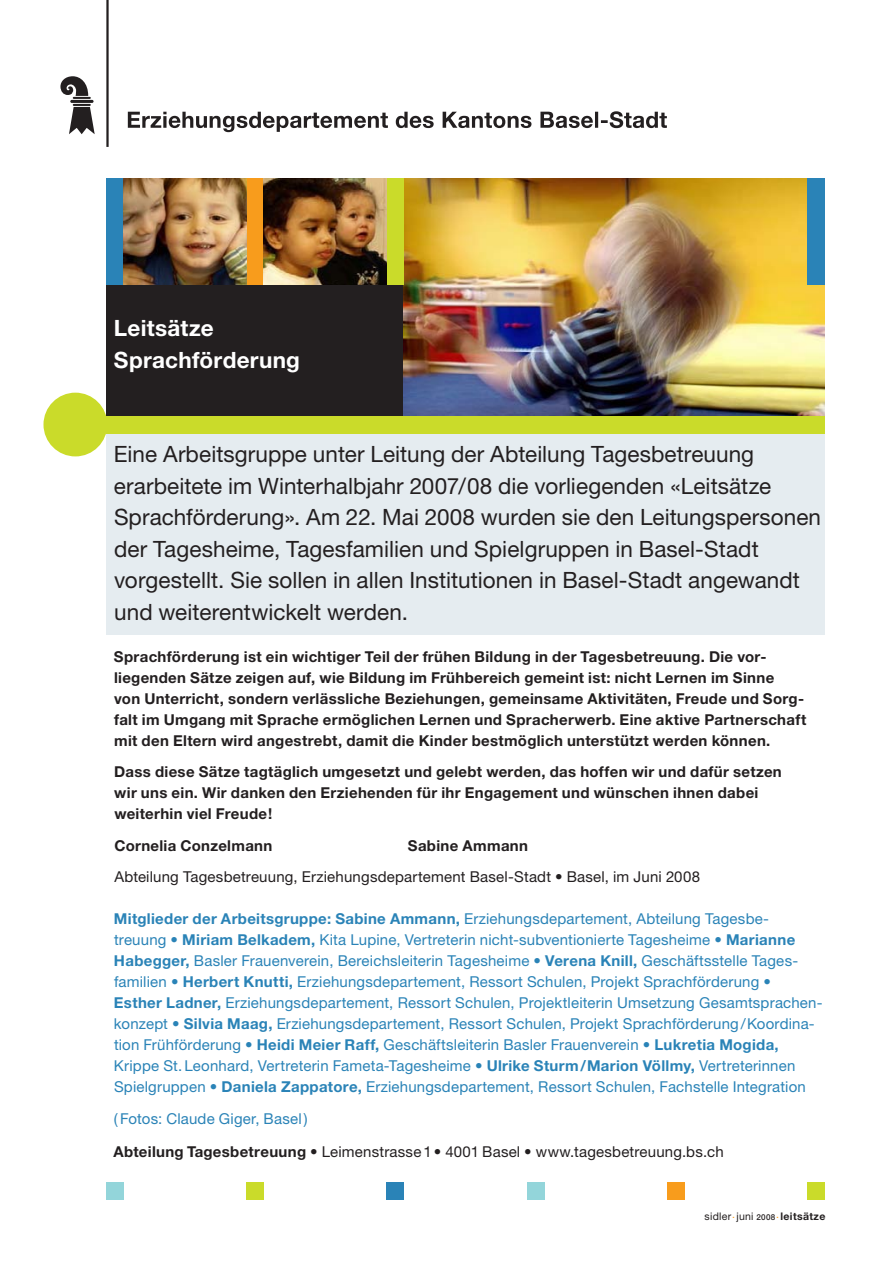
<style>
.page{position:relative;width:893px;height:1263px;background:#fff}
.page>*{position:absolute;margin:0;border:0;box-sizing:border-box;transform-origin:0 0}
.t1{font:22.5px/31.5px "Helvetica Neue";letter-spacing:.005em;color:#231f20}
.t2{font:700 22.5px/31.5px "Helvetica Neue";letter-spacing:.015em;color:#fff}
.t3{font:15px/21px "Helvetica Neue";letter-spacing:.01em;color:#2a83b7}
.t4{font:700 15px/21px "Helvetica Neue";letter-spacing:.02em;color:#231f20}
.t5{font:15px/31.5px "Helvetica Neue";letter-spacing:.01em;color:#231f20}
.t6{font:10.5px "Helvetica Neue";letter-spacing:.025em;color:#231f20}
.s1{font-weight:700}
.s2{font-weight:500;font-size:8.1px}
</style>
<div class="page">
<div style="left:106px;top:1182px;width:17px;height:17px;background:#93d5da"></div>
<div style="left:247px;top:1182px;width:17px;height:17px;background:#cadb2a"></div>
<div style="left:387px;top:1182px;width:17px;height:17px;background:#2a83b7"></div>
<div style="left:668px;top:1182px;width:17px;height:17px;background:#f89c1c"></div>
<div style="left:527px;top:1182px;width:17px;height:17px;background:#93d5da"></div>
<div style="left:808px;top:1182px;width:17px;height:17px;background:#cadb2a"></div>
<svg style="left:128px;top:112px;width:260px;height:20px"></svg>
<svg style="left:396px;top:112px;width:38px;height:16px"></svg>
<svg style="left:443px;top:112px;width:88px;height:16px"></svg>
<svg style="left:540px;top:112px;width:53px;height:16px"></svg>
<hr style="left:595px;top:112px;width:3px;height:16px;background:#231f20">
<svg style="left:601px;top:111px;width:66px;height:17px"></svg>
<svg style="left:60px;top:76px;width:35px;height:58px"></svg>
<hr style="left:106px;top:0;width:3px;height:147px;background:#231f20">
<div style="left:106px;top:285px;width:719px;height:131px;background:#231f20"></div>
<div style="left:106px;top:433px;width:719px;height:202px;background:#e5ecf0"></div>
<img style="left:404px;top:179px;width:421px;height:237px">
<div style="left:106px;top:416px;width:719px;height:17px;background:#cadb2a"></div>
<div style="left:43px;top:393px;width:64px;height:63px;background:#cadb2a;border-radius:50%"></div>
<div style="left:387px;top:179px;width:17px;height:106px;background:#cadb2a"></div>
<div style="left:106px;top:179px;width:17px;height:106px;background:#2a83b7"></div>
<div style="left:808px;top:179px;width:17px;height:106px;background:#2a83b7"></div>
<div style="left:247px;top:179px;width:17px;height:106px;background:#f89c1c"></div>
<img style="left:123px;top:179px;width:124px;height:106px">
<img style="left:264px;top:179px;width:123px;height:106px">
<p class="t2" style="left:114px;top:312px;width:188px">Leitsätze<br>Sprachförderung</p>
<p class="t1" style="left:114px;top:438px;width:709px">Eine Arbeitsgruppe unter Leitung der Abteilung Tagesbetreuung erarbeitete im Winterhalbjahr 2007/08 die vorliegenden «Leitsätze Sprachförderung». Am 22. Mai 2008 wurden sie den Leitungspersonen der Tagesheime, Tagesfamilien und Spiel-gruppen in Basel-Stadt vorgestellt. Sie sollen in allen Institutionen in Basel-Stadt angewandt und weiterentwickelt werden.</p>
<p class="t4" style="left:114px;top:645px;width:694px">Sprachförderung ist ein wichtiger Teil der frühen Bildung in der Tagesbetreuung. Die vor&shy;liegenden Sätze zeigen auf, wie Bildung im Frühbereich gemeint ist: nicht Lernen im Sinne<br>von Unterricht, sondern verlässliche Beziehungen, gemeinsame Aktivi-täten, Freude und Sorg&shy;falt im Umgang mit Sprache ermöglichen Lernen und Spracherwerb. Eine aktive Partner-schaft mit den Eltern wird angestrebt, damit die Kinder best-möglich unterstützt werden können.</p>
<p class="t4" style="left:114px;top:761px;width:669px">Dass diese Sätze tagtäglich umgesetzt und gelebt werden, das hoffen wir und dafür setzen wir uns ein. Wir danken den Erziehenden für ihr Engagement und wünschen ihnen dabei weiterhin viel Freude!</p>
<p class="t4" style="left:114px;top:834px;width:160px">Cornelia Conzelmann</p>
<p class="t5" style="left:114px;top:829px;width:587px;text-indent:293px"><span class="s1">Sabine Ammann<br></span>Abteilung Tagesbetreuung, Erziehungsdepartement Basel-Stadt • Basel, im Juni 2008</p>
<p class="t3" style="left:114px;top:908px;width:710px"><span class="s1">Mitglieder der Arbeitsgruppe: Sabine Ammann,</span> Erziehungsdepartement, Abteilung Tagesbe&shy;treuung • <span class="s1">Miriam Belkadem,</span> Kita Lupine, Vertreterin nicht-subventionierte Tagesheime • <span class="s1">Marianne Habegger,</span> Basler Frauenverein, Bereichsleiterin Tagesheime • <span class="s1">Verena Knill,</span> Geschäftsstelle Tages&shy;familien • <span class="s1">Herbert Knutti,</span> Erziehungsdepartement, Ressort Schulen, Projekt Sprachförderung • <span class="s1">Esther Ladner,</span> Erziehungsdepartement, Ressort Schulen, Projektleiterin Umsetzung Gesamtsprachen&shy;konzept • <span class="s1">Silvia Maag,</span> Erziehungsdepartement, Ressort Schulen, Projekt Sprachförderung /Koordina&shy;tion Frühförderung • <span class="s1">Heidi Meier Raff,</span> Geschäftsleiterin Basler Frauenverein • <span class="s1">Lukretia Mogida, </span>Krippe St. Leonhard, Vertreterin Fameta-Tagesheime • <span class="s1">Ulrike Sturm/Marion Völlmy,</span> Vertreterinnen Spielgruppen • <span class="s1">Daniela Zappatore,</span> Erziehungsdepartement, Ressort Schulen, Fachstelle Integration</p>
<p class="t3" style="left:114px;top:1108px;width:195px">( Fotos: Claude Giger, Basel )</p>
<p class="t5" style="left:113px;top:1136px;width:612px"><span class="s1">Abteilung Tagesbetreuung</span> • Leimenstrasse 1 • 4001 Basel • www.tagesbetreuung.bs.ch</p>
<p class="t6" style="left:705px;top:1210px;width:122px">sidler <sup>.</sup> juni <span class="s2">2008</span><sup>.</sup><span class="s1">leitsätze</span></p>
</div>
